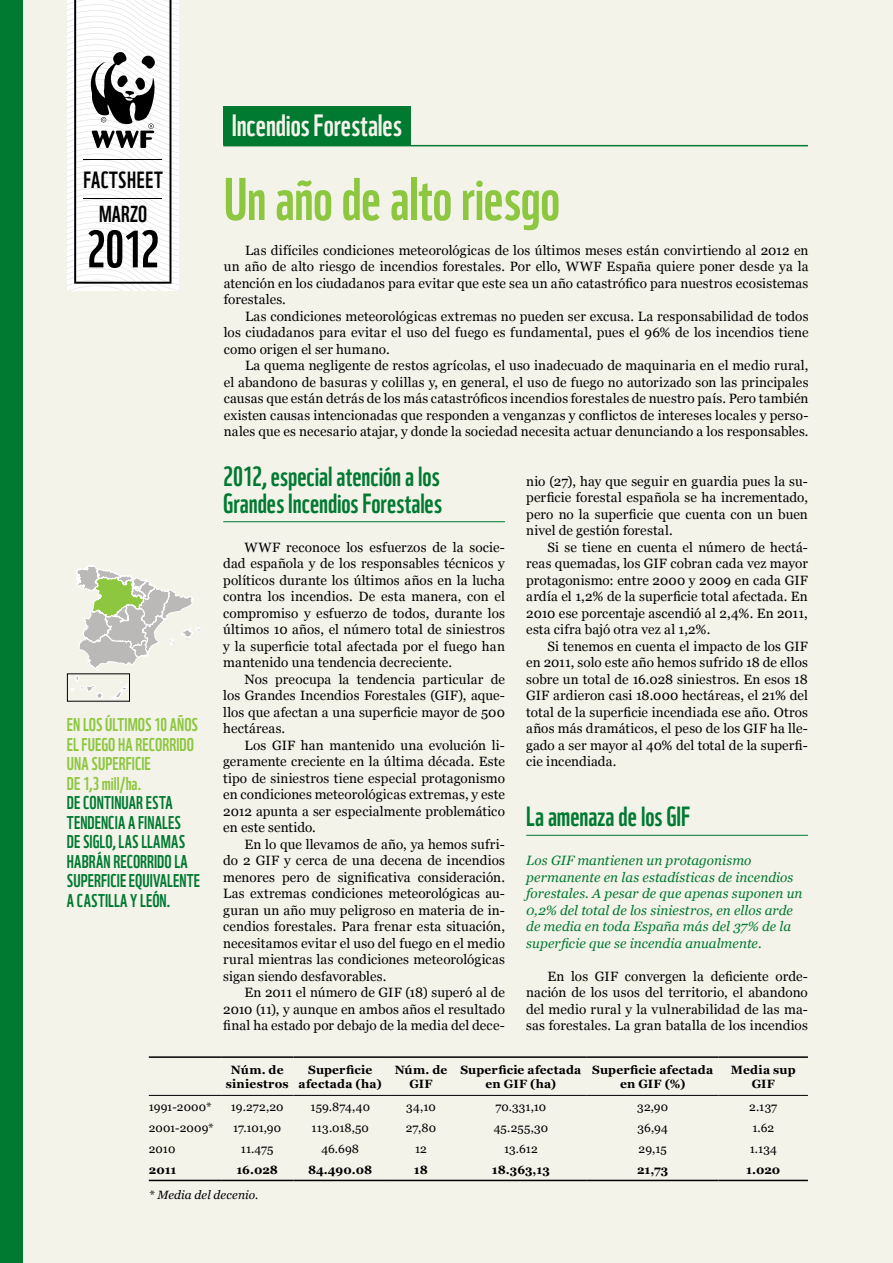
<style>
.page{position:relative;width:893px;height:1263px;background:#f4f3ea}
.page>*{position:absolute;margin:0;border:0;box-sizing:border-box;transform-origin:0 0}
.t1{font:58.5px "WWF";letter-spacing:-.01em;color:#8dc63f}
.t2{font:51px "WWF";color:#000}
.t3{font:30px "WWF";letter-spacing:-.005em;color:#f4f3ea}
.Ladillo{font:27px/27px "WWF";letter-spacing:-.005em;color:#007931}
.t4{font:22.8px "WWF";letter-spacing:.025em;color:#000}
.t5{font:22.5px "WWF";letter-spacing:.01em;color:#000}
.t6{font:18px/19.5px "WWF";letter-spacing:.01em;color:#007931}
.t7{font:18px/19.5px "WWF";color:#8dc63f}
.t8{font:13.5px/16.5px "Georgia";letter-spacing:.01em;color:#000;text-align:justify}
.t9{font:italic 13.5px/16.5px "Georgia";letter-spacing:.005em;color:#007931}
.t10{font:700 12px/13.5px "Georgia";letter-spacing:.01em;color:#000;text-align:center}
.t11{font:12px "Georgia";color:#000}
.t12{font:italic 12px "Georgia";letter-spacing:.01em;color:#000}
</style>
<div class="page">
<div style="left:0;top:0;width:22px;height:1263px;background:#007931"></div>
<svg style="left:67px;top:0;width:112px;height:291px"></svg>
<div style="left:223px;top:106px;width:187px;height:39px;background:#007931"></div>
<hr style="left:223px;top:145px;width:585px;height:1px;background:#007931">
<hr style="left:223px;top:521px;width:282px;height:1px;background:#007931">
<hr style="left:526px;top:835px;width:282px;height:1px;background:#007931">
<svg style="left:70px;top:565px;width:132px;height:134px"></svg>
<div style="left:67px;top:674px;width:63px;height:27px;border:1px solid #000"></div>
<hr style="left:149px;top:1056px;width:72px;height:2px;background:#000">
<hr style="left:221px;top:1056px;width:72px;height:2px;background:#000">
<hr style="left:293px;top:1056px;width:94px;height:2px;background:#000">
<hr style="left:387px;top:1056px;width:68px;height:2px;background:#000">
<hr style="left:455px;top:1056px;width:132px;height:2px;background:#000">
<hr style="left:587px;top:1056px;width:132px;height:2px;background:#000">
<hr style="left:719px;top:1056px;width:89px;height:2px;background:#000">
<hr style="left:149px;top:1095px;width:72px;height:1px;background:#000">
<hr style="left:221px;top:1095px;width:72px;height:1px;background:#000">
<hr style="left:293px;top:1095px;width:94px;height:1px;background:#000">
<hr style="left:387px;top:1095px;width:68px;height:1px;background:#000">
<hr style="left:455px;top:1095px;width:132px;height:1px;background:#000">
<hr style="left:587px;top:1095px;width:132px;height:1px;background:#000">
<hr style="left:719px;top:1095px;width:89px;height:1px;background:#000">
<hr style="left:149px;top:1180px;width:72px;height:1px;background:#000">
<hr style="left:221px;top:1180px;width:72px;height:1px;background:#000">
<hr style="left:293px;top:1180px;width:94px;height:1px;background:#000">
<hr style="left:387px;top:1180px;width:68px;height:1px;background:#000">
<hr style="left:455px;top:1180px;width:132px;height:1px;background:#000">
<hr style="left:587px;top:1180px;width:132px;height:1px;background:#000">
<hr style="left:719px;top:1180px;width:89px;height:1px;background:#000">
<p class="t4" style="left:83px;top:162px;width:81px">FACTSHEET</p>
<p class="t5" style="left:99px;top:197px;width:50px">MARZO</p>
<p class="t2" style="left:87px;top:209px;width:74px">2012</p>
<p class="t7" style="left:67px;top:713px;width:132px">EN LOS ÚLTIMOS 10 AÑOS<br>EL FUEGO HA RECORRIDO<br>UNA SUPERFICIE<br>DE 1,3 mill/ha.</p>
<p class="t6" style="left:67px;top:791px;width:135px">DE CONTINUAR ESTA<br>TENDENCIA A FINALES<br>DE SIGLO, LAS LLAMAS<br>HABRÁN RECORRIDO LA<br>SUPERFICIE EQUIVALENTE<br>A CASTILLA Y LEÓN.</p>
<p class="t3" style="left:232px;top:102px;width:172px">Incendios Forestales</p>
<p class="t1" style="left:224px;top:153px;width:338px">Un año de alto riesgo</p>
<p class="t8" style="left:224px;top:242px;width:586px;text-indent:21px">Las difíciles condiciones meteorológicas de los últimos meses están convirtiendo al 2012 en un año de alto riesgo de incendios forestales. Por ello, WWF España quiere poner desde ya la atención en los ciudadanos para evitar que este sea un año catastrófico para nuestros ecosistemas forestales.</p>
<p class="t8" style="left:224px;top:308px;width:586px;text-indent:21px">Las condiciones meteorológicas extremas no pueden ser excusa. La responsabilidad de todos los ciudadanos para evitar el uso del fuego es fundamental, pues el 96% de los incendios tiene como origen el ser humano.</p>
<p class="t8" style="left:224px;top:358px;width:586px;text-indent:21px">La quema negligente de restos agrícolas, el uso inadecuado de maquinaria en el medio rural, el abandono de basuras y colillas y, en general, el uso de fuego no autorizado son las principales causas que están detrás de los más catastróficos incendios forestales de nuestro país. Pero también existen causas intencionadas que responden a venganzas y conflictos de intereses locales y perso&shy;nales que es necesario atajar, y donde la sociedad necesita actuar denunciando a los responsables.</p>
<p class="Ladillo" style="left:223px;top:460px;width:220px">2012, especial atención a los<br>Grandes Incendios Forestales</p>
<p class="t8" style="left:223px;top:539px;width:283px;text-indent:21px">WWF reconoce los esfuerzos de la socie&shy;dad española y de los responsables técnicos y políticos durante los últimos años en la lucha contra los incendios. De esta manera, con el compromiso y esfuerzo de todos, durante los últimos 10 años, el número total de siniestros y la superficie total afectada por el fuego han mantenido una tendencia decreciente.</p>
<p class="t8" style="left:223px;top:671px;width:283px;text-indent:21px">Nos preocupa la tendencia particular de los Grandes Incendios Forestales (GIF), aque&shy;llos que afectan a una superficie mayor de 500 hectáreas.</p>
<p class="t8" style="left:223px;top:737px;width:283px;text-indent:21px">Los GIF han mantenido una evolución li&shy;geramente creciente en la última década. Este tipo de siniestros tiene especial protagonismo en condiciones meteorológicas extremas, y este 2012 apunta a ser especialmente problemático en este sentido.</p>
<p class="t8" style="left:223px;top:836px;width:283px;text-indent:21px">En lo que llevamos de año, ya hemos sufri&shy;do 2 GIF y cerca de una decena de incendios menores pero de significativa consideración.<br>Las extremas condiciones meteorológicas au&shy;guran un año muy peligroso en materia de in&shy;cendios forestales. Para frenar esta situación, necesitamos evitar el uso del fuego en el medio rural mientras las condiciones meteorológicas sigan siendo desfavorables.</p>
<p class="t8" style="left:223px;top:985px;width:283px;text-indent:21px">En 2011 el número de GIF (18) superó al de 2010 (11), y aunque en ambos años el resultado final ha estado por debajo de la media del dece-</p>
<p class="t8" style="left:526px;top:473px;width:283px">nio (27), hay que seguir en guardia pues la su&shy;perficie forestal española se ha incrementado, pero no la superficie que cuenta con un buen nivel de gestión forestal.</p>
<p class="t8" style="left:526px;top:539px;width:283px;text-indent:21px">Si se tiene en cuenta el número de hectá&shy;reas quemadas, los GIF cobran cada vez mayor protagonismo: entre 2000 y 2009 en cada GIF ardía el 1,2% de la superficie total afectada. En 2010 ese porcentaje ascendió al 2,4%. En 2011, esta cifra bajó otra vez al 1,2%.</p>
<p class="t8" style="left:526px;top:638px;width:283px;text-indent:21px">Si tenemos en cuenta el impacto de los GIF en 2011, solo este año hemos sufrido 18 de ellos sobre un total de 16.028 siniestros. En esos 18<br>GIF ardieron casi 18.000 hectáreas, el 21% del total de la superficie incendiada ese año. Otros años más dramáticos, el peso de los GIF ha lle&shy;gado a ser mayor al 40% del total de la superfi&shy;cie incendiada.</p>
<p class="Ladillo" style="left:526px;top:801px;width:166px">La amenaza de los GIF</p>
<p class="t9" style="left:526px;top:853px;width:278px">Los GIF mantienen un protagonismo permanente en las estadísticas de incendios forestales. A pesar de que apenas suponen un 0,2% del total de los siniestros, en ellos arde de media en toda España más del 37% de la superficie que se incendia anualmente.</p>
<p class="t8" style="left:526px;top:968px;width:283px;text-indent:21px">En los GIF convergen la deficiente orde&shy;nación de los usos del territorio, el abandono del medio rural y la vulnerabilidad de las ma&shy;sas forestales. La gran batalla de los incendios</p>
<p class="t10" style="left:226px;top:1063px;width:64px">Núm. de siniestros</p>
<p class="t10" style="left:299px;top:1063px;width:85px">Superficie afectada (ha)</p>
<p class="t10" style="left:395px;top:1063px;width:54px">Núm. de<br>GIF</p>
<p class="t10" style="left:460px;top:1063px;width:123px">Superficie afectada en GIF (ha)</p>
<p class="t10" style="left:592px;top:1063px;width:123px">Superficie afectada en GIF (%)</p>
<p class="t10" style="left:731px;top:1063px;width:66px">Media sup<br>GIF</p>
<p class="t11" style="left:149px;top:1099px;width:64px">1991-2000*</p>
<p class="t11" style="left:231px;top:1099px;width:54px">19.272,20</p>
<p class="t11" style="left:310px;top:1099px;width:61px">159.874,40</p>
<p class="t11" style="left:406px;top:1099px;width:31px">34,10</p>
<p class="t11" style="left:496px;top:1099px;width:52px">70.331,10</p>
<p class="t11" style="left:637px;top:1099px;width:32px">32,90</p>
<p class="t11" style="left:749px;top:1099px;width:30px">2.137</p>
<p class="t11" style="left:149px;top:1120px;width:67px">2001-2009*</p>
<p class="t11" style="left:233px;top:1120px;width:50px">17.101,90</p>
<p class="t11" style="left:312px;top:1120px;width:59px">113.018,50</p>
<p class="t11" style="left:406px;top:1120px;width:32px">27,80</p>
<p class="t11" style="left:494px;top:1120px;width:56px">45.255,30</p>
<p class="t11" style="left:638px;top:1120px;width:32px">36,94</p>
<p class="t11" style="left:752px;top:1120px;width:23px">1.62</p>
<p class="t11" style="left:149px;top:1142px;width:28px">2010</p>
<p class="t11" style="left:241px;top:1142px;width:34px">11.475</p>
<p class="t11" style="left:321px;top:1142px;width:39px">46.698</p>
<p class="t11" style="left:415px;top:1142px;width:13px">12</p>
<p class="t11" style="left:504px;top:1142px;width:35px">13.612</p>
<p class="t11" style="left:639px;top:1142px;width:30px">29,15</p>
<p class="t11" style="left:750px;top:1142px;width:28px">1.134</p>
<p class="t10" style="left:149px;top:1163px;width:29px">2011</p>
<p class="t10" style="left:236px;top:1163px;width:43px">16.028</p>
<p class="t10" style="left:308px;top:1163px;width:66px">84.490.08</p>
<p class="t10" style="left:414px;top:1163px;width:15px">18</p>
<p class="t10" style="left:492px;top:1163px;width:60px">18.363,13</p>
<p class="t10" style="left:637px;top:1163px;width:33px">21,73</p>
<p class="t10" style="left:746px;top:1163px;width:36px">1.020</p>
<p class="t12" style="left:149px;top:1187px;width:111px">* Media del decenio.</p>
</div>
